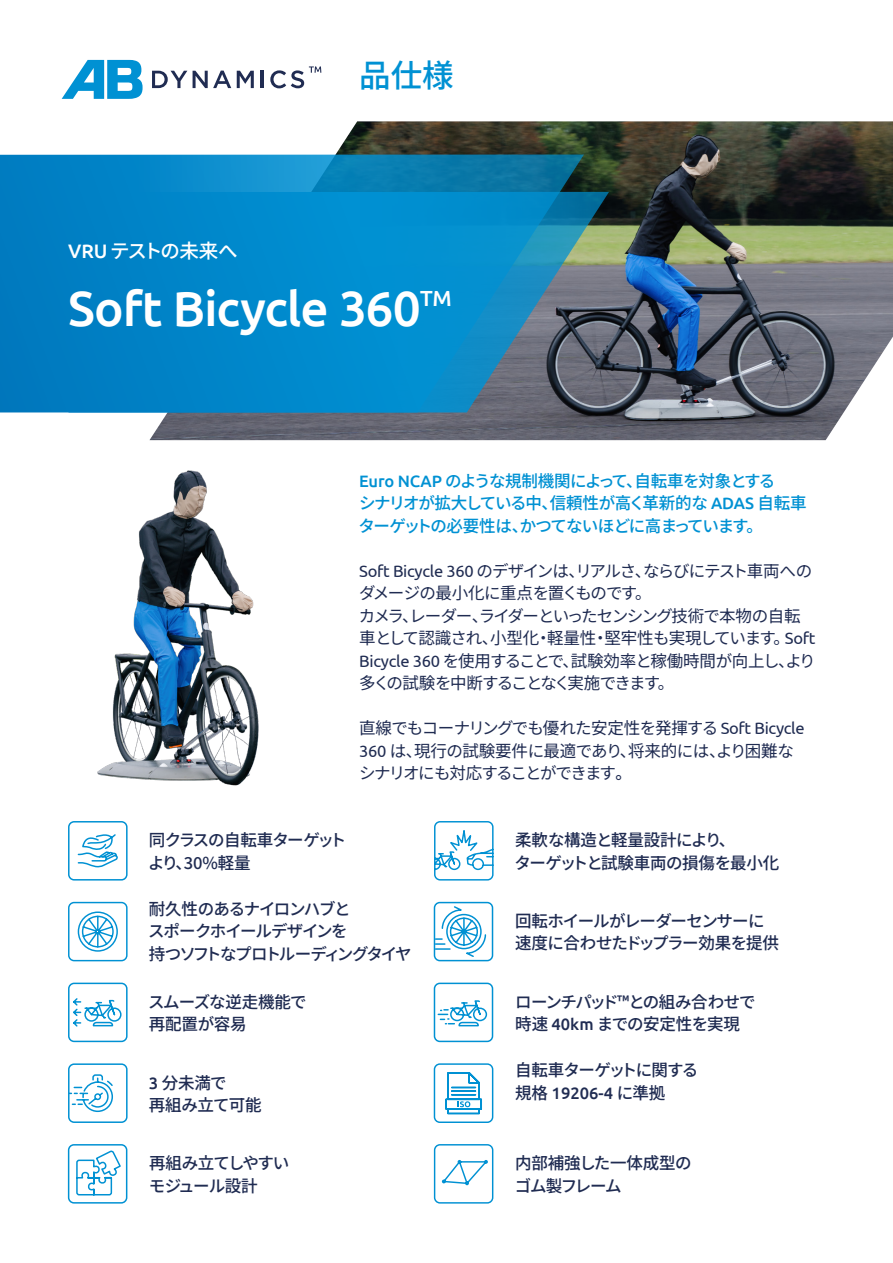
<style>
.page{position:relative;width:893px;height:1263px;background:#fff}
.page>*{position:absolute;margin:0;border:0;box-sizing:border-box;transform-origin:0 0}
.t1{font:500 49.5px "Ubuntu";letter-spacing:-.02em;color:#fff}
.t2{font:100 31.5px "Noto Sans JP";color:#0091d3}
.t3{font:500 21.9px "Ubuntu";color:#fff}
.t4{font:100 19.5px "Noto Sans JP";letter-spacing:-.07em;color:#fff}
.t5{font:100 16.5px/22.5px "Noto Sans JP";letter-spacing:-.055em;color:#202c52}
.t6{font:100 16.5px/22.5px "Noto Sans JP";letter-spacing:-.05em;color:#0091d3}
.t7{font:100 16.5px/22.5px "Noto Sans JP";letter-spacing:-.02em;color:#202c52}
.t8{font:100 16.5px/22.5px "Noto Sans JP";letter-spacing:-.085em;color:#202c52}
.t9{font:100 16.5px/22.5px "Noto Sans JP";letter-spacing:-.03em;color:#202c52}
.t10{font:100 16.5px/22.5px "Noto Sans JP";letter-spacing:-.035em;color:#202c52}
.t11{font:100 16.5px/22.5px "Noto Sans JP";letter-spacing:-.015em;color:#202c52}
.t12{font:500 16.5px "Ubuntu";color:#202c52}
.s1{font-family:"Ubuntu";font-weight:500}
.s2{font-family:"Ubuntu";font-weight:400}
.s3{font-family:"Noto Sans JP";font-weight:100}
</style>
<div class="page">
<img style="left:150px;top:121px;width:743px;height:319px">
<svg style="left:152px;top:71px;width:35px;height:17px"></svg>
<svg style="left:193px;top:71px;width:38px;height:17px"></svg>
<svg style="left:237px;top:71px;width:17px;height:17px"></svg>
<hr style="left:261px;top:71px;width:3px;height:17px;background:#202c52">
<svg style="left:62px;top:60px;width:81px;height:39px"></svg>
<svg style="left:270px;top:66px;width:51px;height:22px"></svg>
<svg style="left:68px;top:821px;width:60px;height:60px"></svg>
<svg style="left:68px;top:982px;width:60px;height:61px"></svg>
<svg style="left:433px;top:982px;width:61px;height:61px"></svg>
<svg style="left:68px;top:1063px;width:60px;height:60px"></svg>
<svg style="left:433px;top:1144px;width:61px;height:60px"></svg>
<svg style="left:68px;top:901px;width:60px;height:61px"></svg>
<svg style="left:0;top:155px;width:584px;height:257px;background:#057ebb"></svg>
<svg style="left:69px;top:192px;width:540px;height:220px;background:#1085be"></svg>
<svg style="left:67px;top:1144px;width:61px;height:60px"></svg>
<svg style="left:433px;top:821px;width:61px;height:141px"></svg>
<img style="left:97px;top:470px;width:162px;height:316px">
<svg style="left:445px;top:1072px;width:37px;height:43px"></svg>
<div style="left:434px;top:1063px;width:59px;height:60px;border:1px solid #0091d3;border-radius:5px"></div>
<h2 class="t2" style="left:359px;top:58px;width:96px">品仕様</h2>
<p class="t4" style="left:68px;top:240px;width:171px"><span class="s1">VRU</span>テストの未来へ</p>
<h1 class="t1" style="left:68px;top:277px;width:355px">Soft Bicycle 360</h1>
<h3 class="t3" style="left:420px;top:285px;width:33px">TM</h3>
<p class="t6" style="left:359px;top:470px;width:450px"><span class="s1">Euro NCAP</span> のような規制機関によって、自転車を対象とする<br>シナリオが拡大している中、信頼性が高く革新的な <span class="s1">ADAS</span> 自転車ターゲットの必要性は、かつてないほどに高まっています。</p>
<p class="t5" style="left:359px;top:560px;width:458px"><span class="s2">Soft Bicycle 360</span> のデザインは、リアルさ、ならびにテスト車両へのダメージの最小化に重点を置くものです。<br>カメラ、レーダー、ライダーといったセンシング技術で本物の自転車として認識され、小型化・軽量性・堅牢性も実現しています。<span class="s2">Soft Bicycle 360</span> を使用することで、試験効率と稼働時間が向上し、より多くの試験を中断することなく実施できます。</p>
<p class="t5" style="left:359px;top:717px;width:447px">直線でもコーナリングでも優れた安定性を発揮する <span class="s2">Soft Bicycle<br>360</span> は、現行の試験要件に最適であり、将来的には、より困難なシナリオにも対応することができます。</p>
<p class="t5" style="left:148px;top:829px;width:200px">同クラスの自転車ターゲットより、30%軽量　　</p>
<p class="t7" style="left:515px;top:829px;width:266px">柔軟な構造と軽量設計により、<br>ターゲットと試験車両の損傷を最小化</p>
<p class="t8" style="left:148px;top:898px;width:265px">耐久性のあるナイロンハブと<br>スポークホイールデザインを<br>持つソフトなプロトルーディングタイヤ</p>
<p class="t7" style="left:148px;top:991px;width:160px">スムーズな逆走機能で再配置が容易</p>
<p class="t11" style="left:149px;top:1071px;width:114px"><span class="s1">3</span> 分未満で<br>再組み立て可能</p>
<p class="t5" style="left:149px;top:1152px;width:142px">再組み立てしやすいモジュール設計</p>
<p class="t5" style="left:515px;top:910px;width:265px">回転ホイールがレーダーセンサーに速度に合わせたドップラー効果を提供</p>
<p class="t9" style="left:515px;top:991px;width:242px">ローンチパッド™との組み合わせで時速 <span class="s1">40km</span> までの安定性を実現</p>
<p class="t5" style="left:515px;top:1059px;width:185px">自転車ターゲットに関する</p>
<p class="t12" style="left:515px;top:1083px;width:152px"><span class="s3">規格</span> 19206-4 <span class="s3">に準拠</span></p>
<p class="t10" style="left:515px;top:1152px;width:178px">内部補強した一体成型のゴム製フレーム</p>
</div>
